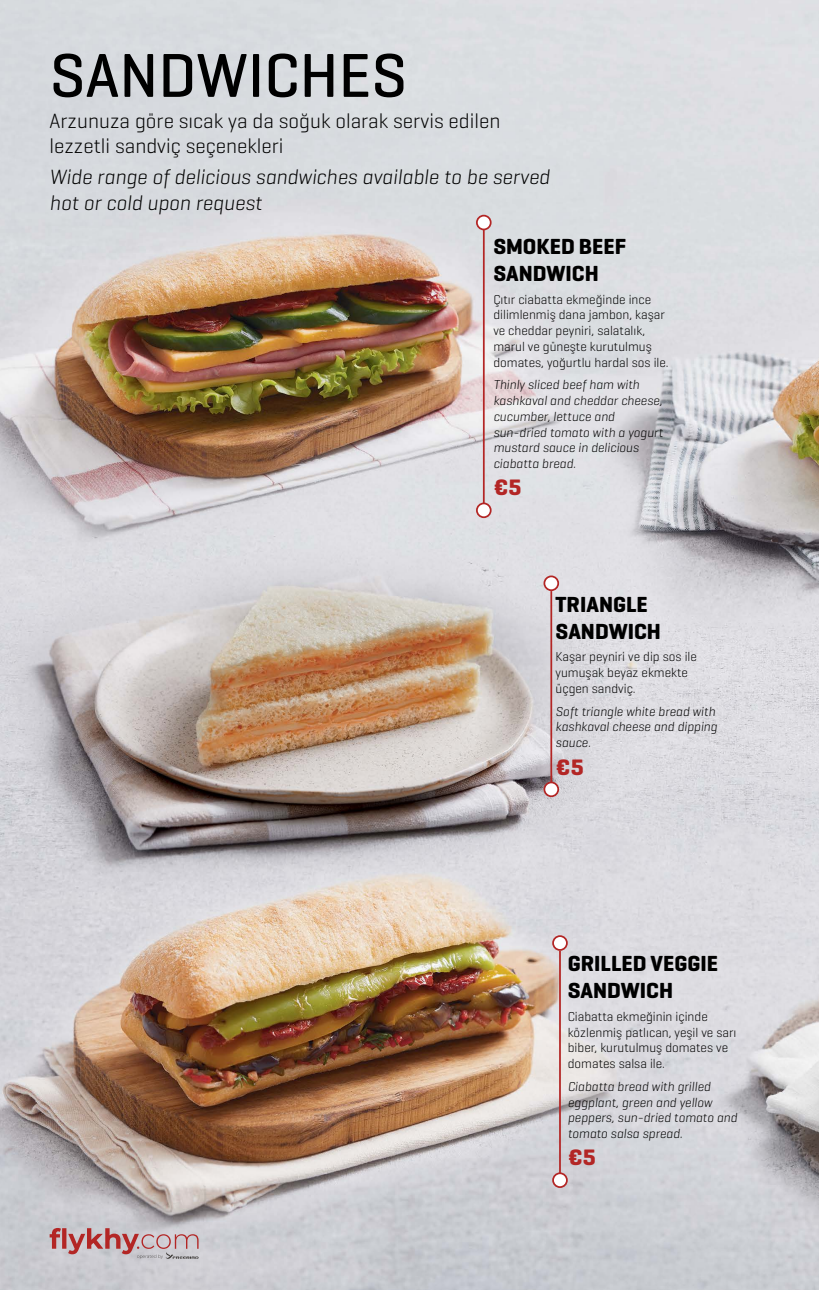
<style>
.page{position:relative;width:819px;height:1290px;background:#fff}
.page>*{position:absolute;margin:0;border:0;box-sizing:border-box;transform-origin:0 0}
.t1{font:500 63px "Geogrotesque";color:#000}
.t2{font:700 22.75px "Geogrotesque";color:#b32625}
.t3{font:700 22.22px/26.6px "Geogrotesque";color:#000}
.t4{font:300 21px/25.2px "Geogrotesque";color:#000}
.t5{font:italic 300 21px/25.2px "Geogrotesque";color:#000}
.t6{font:300 13.12px/15.8px "Geogrotesque";color:#000}
.t7{font:italic 300 13.12px/15.8px "Geogrotesque";color:#000}
</style>
<div class="page">
<img style="left:0;top:0;width:819px;height:1290px">
<hr style="left:483px;top:227px;width:1px;height:277px;background:#b32625">
<div style="left:477px;top:216px;width:13px;height:13px;background:#fff;border-radius:50%"></div>
<div style="left:476px;top:215px;width:15px;height:15px;border:2px solid #b32625;border-radius:50%"></div>
<div style="left:477px;top:503px;width:13px;height:14px;background:#fff;border-radius:50%"></div>
<div style="left:476px;top:502px;width:15px;height:16px;border:2px solid #b32625;border-radius:50%"></div>
<hr style="left:559px;top:951px;width:2px;height:224px;background:#b32625">
<div style="left:553px;top:936px;width:14px;height:14px;background:#fff;border-radius:50%"></div>
<div style="left:552px;top:935px;width:15px;height:16px;border:2px solid #b32625;border-radius:50%"></div>
<div style="left:553px;top:1173px;width:14px;height:14px;background:#fff;border-radius:50%"></div>
<div style="left:552px;top:1172px;width:15px;height:16px;border:2px solid #b32625;border-radius:50%"></div>
<hr style="left:550px;top:591px;width:2px;height:193px;background:#b32625">
<div style="left:544px;top:576px;width:14px;height:14px;background:#fff;border-radius:50%"></div>
<div style="left:543px;top:575px;width:16px;height:16px;border:2px solid #b32625;border-radius:50%"></div>
<div style="left:544px;top:782px;width:14px;height:14px;background:#fff;border-radius:50%"></div>
<div style="left:543px;top:781px;width:16px;height:16px;border:2px solid #b32625;border-radius:50%"></div>
<svg style="left:50px;top:1228px;width:148px;height:31px;background:#c3a3a7"></svg>
<h1 class="t1" style="left:50px;top:36px;width:359px">SANDWICHES</h1>
<h3 class="t4" style="left:50px;top:108px;width:452px">Arzunuza göre sıcak ya da soğuk olarak servis edilen lezzetli sandviç seçenekleri</h3>
<h3 class="t5" style="left:50px;top:164px;width:501px">Wide range of delicious sandwiches available to be served hot or cold upon request</h3>
<h3 class="t3" style="left:493px;top:233px;width:134px">SMOKED BEEF<br>SANDWICH</h3>
<p class="t6" style="left:493px;top:291px;width:177px">Çıtır ciabatta ekmeğinde ince dilimlenmiş dana jambon, kaşar ve cheddar peyniri, salatalık, marul ve güneşte kurutulmuş domates, yoğurtlu hardal sos ile.</p>
<p class="t7" style="left:493px;top:377px;width:171px">Thinly sliced beef ham with kashkaval and cheddar cheese, cucumber, lettuce and sun-dried tomato with a yogurt mustard sauce in delicious ciabatta bread.</p>
<h2 class="t2" style="left:493px;top:473px;width:30px">€5</h2>
<h3 class="t3" style="left:555px;top:591px;width:107px">TRIANGLE<br>SANDWICH</h3>
<p class="t6" style="left:555px;top:649px;width:143px">Kaşar peyniri ve dip sos ile yumuşak beyaz ekmekte üçgen sandviç.</p>
<p class="t7" style="left:555px;top:703px;width:163px">Soft triangle white bread with kashkaval cheese and dipping sauce.</p>
<h2 class="t2" style="left:555px;top:752px;width:30px">€5</h2>
<h3 class="t3" style="left:567px;top:950px;width:152px">GRILLED VEGGIE<br>SANDWICH</h3>
<p class="t6" style="left:567px;top:1008px;width:170px">Ciabatta ekmeğinin içinde közlenmiş patlıcan, yeşil ve sarı biber, kurutulmuş domates ve domates salsa ile.</p>
<p class="t7" style="left:567px;top:1078px;width:171px">Ciabatta bread with grilled eggplant, green and yellow peppers, sun-dried tomato and tomato salsa spread.</p>
<h2 class="t2" style="left:567px;top:1143px;width:30px">€5</h2>
</div>
